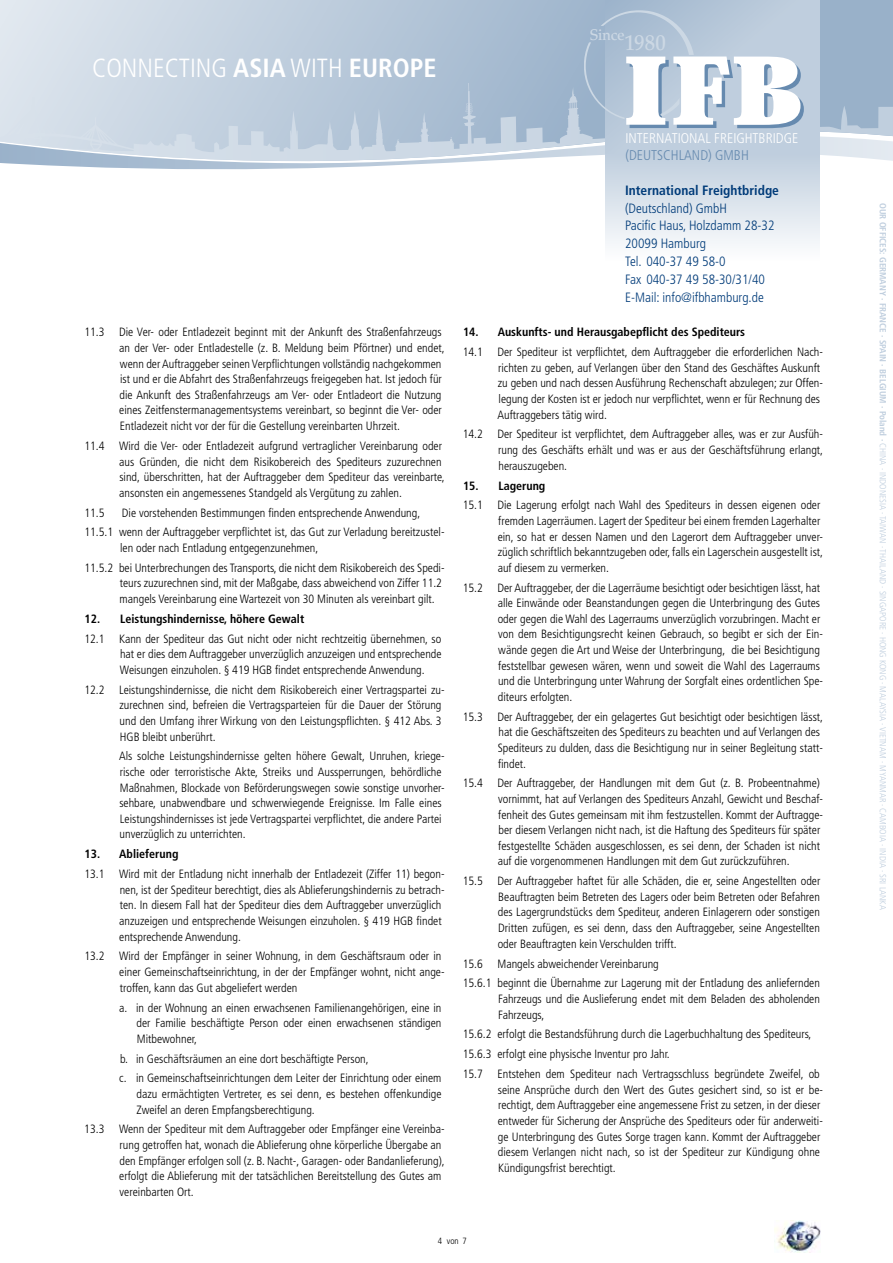
<style>
.page{position:relative;width:893px;height:1263px;background:#fff}
.page>*{position:absolute;margin:0;border:0;box-sizing:border-box;transform-origin:0 0}
.t1{font:300 condensed 26.25px "Frutiger";color:#fff}
.t2{font:500 21.75px "Palatino";color:#ccd8e4;scale:.95 1}
.t3{font:500 15.45px "Palatino";letter-spacing:-.02em;color:#ccd8e4;scale:.95 1}
.t4{font:300 condensed 14.1px "Frutiger";color:#fff}
.t5{font:300 condensed 14.1px "Frutiger";color:#668aaf}
.t6{font:300 condensed 13.5px/18px "Frutiger";color:#003b79}
.t7{font:700 condensed 13.5px "Frutiger";color:#003b79}
.t8{font:300 condensed 12px/15.6px "Frutiger";color:#000}
.t9{font:700 condensed 12px "Frutiger";color:#000}
.t10{font:300 condensed 9px "Frutiger";color:#bfcede}
.t11{font:300 condensed 9px "Frutiger";color:#000}
.s1{font-weight:700}
</style>
<div class="page">
<svg style="left:0;top:0;width:893px;height:129px;background:#bacadb"></svg>
<svg style="left:290px;top:83px;width:178px;height:46px;background:#b1c3d6"></svg>
<svg style="left:0;top:129px;width:893px;height:41px"></svg>
<svg style="left:605px;top:0;width:215px;height:155px;background:#bbcbdb"></svg>
<div style="left:605px;top:155px;width:215px;height:107px;background:linear-gradient(to bottom,#c0cede,#fff)"></div>
<svg style="left:584px;top:10px;width:220px;height:118px"></svg>
<img style="left:775px;top:1220px;width:46px;height:32px">
<h1 class="t1" style="left:92px;top:53px;width:346px">CONNECTING <span class="s1">ASIA</span> WITH <span class="s1">EUROPE</span></h1>
<p class="t3" style="left:590px;top:25px;width:38px">Since</p>
<h2 class="t2" style="left:625px;top:30px;width:45px">1980</h2>
<p class="t8" style="left:119px;top:325px;width:327px;text-indent:-35px">11.3 Die Ver- oder Entladezeit beginnt mit der Ankunft des Straßenfahrzeugs an der Ver- oder Entladestelle (z. B. Meldung beim Pförtner) und endet, wenn der Auftraggeber seinen Verpflichtungen vollständig nachgekommen ist und er die Abfahrt des Straßenfahrzeugs freigegeben hat. Ist jedoch für die Ankunft des Straßenfahrzeugs am Ver- oder Entladeort die Nutzung eines Zeitfenstermanagementsystems vereinbart, so beginnt die Ver- oder Entladezeit nicht vor der für die Gestellung vereinbarten Uhrzeit.</p>
<p class="t8" style="left:119px;top:438px;width:327px;text-indent:-35px">11.4 Wird die Ver- oder Entladezeit aufgrund vertraglicher Vereinbarung oder aus Gründen, die nicht dem Risikobereich des Spediteurs zuzurechnen sind, überschritten, hat der Auftraggeber dem Spediteur das vereinbarte, ansonsten ein angemessenes Standgeld als Vergütung zu zahlen.</p>
<p class="t8" style="left:84px;top:505px;width:22px">11.5</p>
<p class="t8" style="left:84px;top:503px;width:362px;line-height:19.8px;text-indent:38px">Die vorstehenden Bestimmungen finden entsprechende Anwendung,<br>11.5.1 wenn der Auftraggeber verpflichtet ist, das Gut zur Verladung bereitzustel-</p>
<p class="t8" style="left:84px;top:538px;width:362px;line-height:19.8px;text-indent:36px">len oder nach Entladung entgegenzunehmen,<br>11.5.2 bei Unterbrechungen des Transports, die nicht dem Risikobereich des Spedi-</p>
<p class="t8" style="left:120px;top:576px;width:324px">teurs zuzurechnen sind, mit der Maßgabe, dass abweichend von Ziffer 11.2 mangels Vereinbarung eine Wartezeit von 30 Minuten als vereinbart gilt.</p>
<p class="t9" style="left:85px;top:612px;width:221px">12. Leistungshindernisse, höhere Gewalt</p>
<p class="t8" style="left:120px;top:631px;width:323px;text-align:justify;text-indent:-36px">12.1 Kann der Spediteur das Gut nicht oder nicht rechtzeitig übernehmen, so hat er dies dem Auftraggeber unverzüglich anzuzeigen und entsprechende Weisungen einzuholen. § 419 HGB findet entsprechende Anwendung.</p>
<p class="t8" style="left:119px;top:682px;width:327px;text-indent:-35px">12.2 Leistungshindernisse, die nicht dem Risikobereich einer Vertragspartei zu&shy;zurechnen sind, befreien die Vertragsparteien für die Dauer der Störung und den Umfang ihrer Wirkung von den Leistungspflichten. § 412 Abs. 3<br>HGB bleibt unberührt.</p>
<p class="t8" style="left:119px;top:749px;width:327px">Als solche Leistungshindernisse gelten höhere Gewalt, Unruhen, kriege&shy;rische oder terroristische Akte, Streiks und Aussperrungen, behördliche Maßnahmen, Blockade von Beförderungswegen sowie sonstige unvorher&shy;sehbare, unabwendbare und schwerwiegende Ereignisse. Im Falle eines Leistungshindernisses ist jede Vertragspartei verpflichtet, die andere Partei unverzüglich zu unterrichten.</p>
<p class="t9" style="left:85px;top:847px;width:95px">13. Ablieferung</p>
<p class="t8" style="left:119px;top:866px;width:327px;text-indent:-35px">13.1 Wird mit der Entladung nicht innerhalb der Entladezeit (Ziffer 11) begon&shy;nen, ist der Spediteur berechtigt, dies als Ablieferungshindernis zu betrach&shy;ten. In diesem Fall hat der Spediteur dies dem Auftraggeber unverzüglich anzuzeigen und entsprechende Weisungen einzuholen. § 419 HGB findet entsprechende Anwendung.</p>
<p class="t8" style="left:119px;top:949px;width:327px;text-indent:-35px">13.2 Wird der Empfänger in seiner Wohnung, in dem Geschäftsraum oder in einer Gemeinschaftseinrichtung, in der der Empfänger wohnt, nicht ange&shy;troffen, kann das Gut abgeliefert werden</p>
<p class="t8" style="left:137px;top:1000px;width:306px;text-align:justify;text-indent:-17px">a. in der Wohnung an einen erwachsenen Familienangehörigen, eine in der Familie beschäftigte Person oder einen erwachsenen ständigen Mitbewohner,</p>
<p class="t8" style="left:119px;top:1049px;width:324px;line-height:19.8px">b. in Geschäftsräumen an eine dort beschäftigte Person,<br>c. in Gemeinschaftseinrichtungen dem Leiter der Einrichtung oder einem</p>
<p class="t8" style="left:136px;top:1086px;width:307px">dazu ermächtigten Vertreter, es sei denn, es bestehen offenkundige<br>Zweifel an deren Empfangsberechtigung.</p>
<p class="t8" style="left:119px;top:1122px;width:327px;text-indent:-35px">13.3 Wenn der Spediteur mit dem Auftraggeber oder Empfänger eine Vereinba&shy;rung getroffen hat, wonach die Ablieferung ohne körperliche Übergabe an den Empfänger erfolgen soll (z. B. Nacht-, Garagen- oder Bandanlieferung), erfolgt die Ablieferung mit der tatsächlichen Bereitstellung des Gutes am vereinbarten Ort.</p>
<p class="t4" style="left:625px;top:130px;width:174px">INTERNATIONAL FREIGHTBRIDGE</p>
<p class="t5" style="left:625px;top:147px;width:125px">(DEUTSCHLAND) GMBH</p>
<p class="t7" style="left:625px;top:182px;width:155px">International Freightbridge</p>
<p class="t6" style="left:625px;top:199px;width:151px">(Deutschland) GmbH<br>Pacific Haus, Holzdamm 28-32<br>20099 Hamburg<br>Tel. 040-37 49 58-0<br>Fax 040-37 49 58-30/31/40<br>E-Mail: info@ifbhamburg.de</p>
<p class="t9" style="left:463px;top:325px;width:284px">14. Auskunfts- und Herausgabepflicht des Spediteurs</p>
<p class="t8" style="left:498px;top:344px;width:327px;text-indent:-35px">14.1 Der Spediteur ist verpflichtet, dem Auftraggeber die erforderlichen Nach&shy;richten zu geben, auf Verlangen über den Stand des Geschäftes Auskunft zu geben und nach dessen Ausführung Rechenschaft abzulegen; zur Offen&shy;legung der Kosten ist er jedoch nur verpflichtet, wenn er für Rechnung des Auftraggebers tätig wird.</p>
<p class="t8" style="left:498px;top:427px;width:327px;text-align:justify;text-indent:-35px">14.2 Der Spediteur ist verpflichtet, dem Auftraggeber alles, was er zur Ausfüh&shy;rung des Geschäfts erhält und was er aus der Geschäftsführung erlangt, herauszugeben.</p>
<p class="t9" style="left:463px;top:478px;width:84px">15. Lagerung</p>
<p class="t8" style="left:498px;top:498px;width:327px;text-indent:-35px">15.1 Die Lagerung erfolgt nach Wahl des Spediteurs in dessen eigenen oder fremden Lagerräumen. Lagert der Spediteur bei einem fremden Lagerhalter ein, so hat er dessen Namen und den Lagerort dem Auftraggeber unver&shy;züglich schriftlich bekanntzugeben oder, falls ein Lagerschein ausgestellt ist, auf diesem zu vermerken.</p>
<p class="t8" style="left:498px;top:580px;width:327px;text-indent:-35px">15.2 Der Auftraggeber, der die Lagerräume besichtigt oder besichtigen lässt, hat alle Einwände oder Beanstandungen gegen die Unterbringung des Gutes oder gegen die Wahl des Lagerraums unverzüglich vorzubringen. Macht er von dem Besichtigungsrecht keinen Gebrauch, so begibt er sich der Ein&shy;wände gegen die Art und Weise der Unterbringung, die bei Besichtigung feststellbar gewesen wären, wenn und soweit die Wahl des Lagerraums und die Unterbringung unter Wahrung der Sorgfalt eines ordentlichen Spe&shy;diteurs erfolgten.</p>
<p class="t8" style="left:498px;top:709px;width:327px;text-indent:-35px">15.3 Der Auftraggeber, der ein gelagertes Gut besichtigt oder besichtigen lässt, hat die Geschäftszeiten des Spediteurs zu beachten und auf Verlangen des Spediteurs zu dulden, dass die Besichtigung nur in seiner Begleitung statt&shy;findet.</p>
<p class="t8" style="left:498px;top:775px;width:327px;text-indent:-35px">15.4 Der Auftraggeber, der Handlungen mit dem Gut (z. B. Probeentnahme) vornimmt, hat auf Verlangen des Spediteurs Anzahl, Gewicht und Beschaf&shy;fenheit des Gutes gemeinsam mit ihm festzustellen. Kommt der Auftragge&shy;ber diesem Verlangen nicht nach, ist die Haftung des Spediteurs für später festgestellte Schäden ausgeschlossen, es sei denn, der Schaden ist nicht auf die vorgenommenen Handlungen mit dem Gut zurückzuführen.</p>
<p class="t8" style="left:498px;top:873px;width:324px;text-align:justify;text-indent:-35px">15.5 Der Auftraggeber haftet für alle Schäden, die er, seine Angestellten oder Beauftragten beim Betreten des Lagers oder beim Betreten oder Befahren des Lagergrundstücks dem Spediteur, anderen Einlagerern oder sonstigen Dritten zufügen, es sei denn, dass den Auftraggeber, seine Angestellten oder Beauftragten kein Verschulden trifft.</p>
<p class="t8" style="left:463px;top:953px;width:359px;line-height:19.8px">15.6 Mangels abweichender Vereinbarung<br>15.6.1 beginnt die Übernahme zur Lagerung mit der Entladung des anliefernden</p>
<p class="t8" style="left:498px;top:991px;width:323px">Fahrzeugs und die Auslieferung endet mit dem Beladen des abholenden<br>Fahrzeugs,</p>
<p class="t8" style="left:463px;top:1024px;width:359px;line-height:19.8px">15.6.2 erfolgt die Bestandsführung durch die Lagerbuchhaltung des Spediteurs,<br>15.6.3 erfolgt eine physische Inventur pro Jahr.<br>15.7 Entstehen dem Spediteur nach Vertragsschluss begründete Zweifel, ob</p>
<p class="t8" style="left:498px;top:1082px;width:327px">seine Ansprüche durch den Wert des Gutes gesichert sind, so ist er be&shy;rechtigt, dem Auftraggeber eine angemessene Frist zu setzen, in der dieser entweder für Sicherung der Ansprüche des Spediteurs oder für anderweiti&shy;ge Unterbringung des Gutes Sorge tragen kann. Kommt der Auftraggeber diesem Verlangen nicht nach, so ist der Spediteur zur Kündigung ohne Kündigungsfrist berechtigt.</p>
<p class="t11" style="left:438px;top:1235px;width:30px">4 von 7</p>
<p class="t10" style="left:888px;top:203px;width:708px;rotate:90deg"><span class="s1">OUR OFFICES: GERMANY · FRANCE · SPAIN · BELGIUM · Poland ·</span> CHINA · INDONESIA · TAIWAN · THAILAND · SINGAPORE · HONG KONG · MALAYSIA · VIETNAM · MYANMAR · CAMBOIA · INDIA · SRI LANKA</p>
</div>
